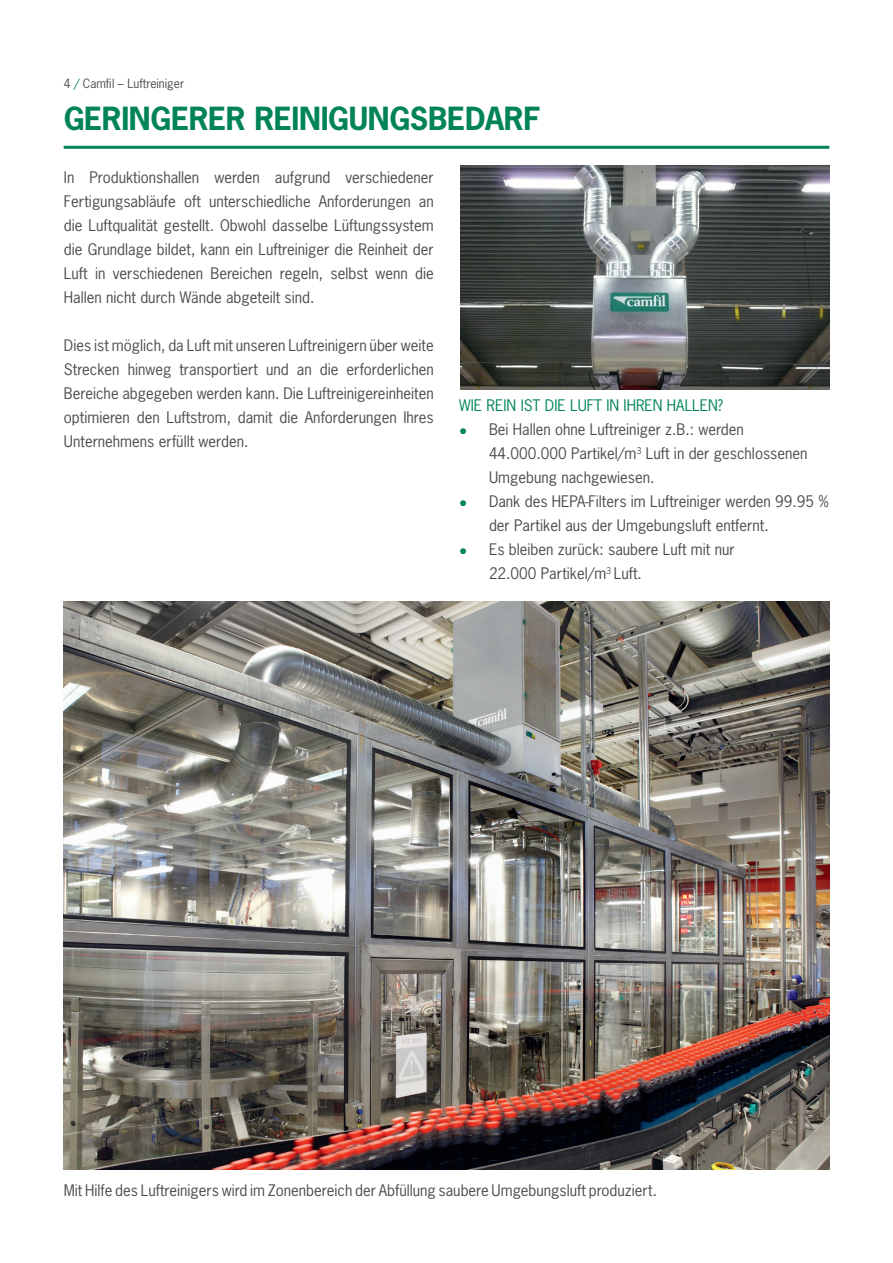
<style>
.page{position:relative;width:893px;height:1263px;background:#fff}
.page>*{position:absolute;margin:0;border:0;box-sizing:border-box;transform-origin:0 0}
.t1{font:700 30px "News Gothic Std";letter-spacing:-.01em;color:#008457}
.t2{font:15px/24px "News Gothic Std";color:#4b4c4d}
.t3{font:15px "News Gothic Std";color:#008457}
.t4{font:12px "News Gothic Std";color:#4b4c4d}
.s1{color:#008457}
.s2{font-family:"Arial";font-size:13.5px;color:#008457}
</style>
<div class="page">
<hr style="left:64px;top:146px;width:765px;height:3px;background:#008457">
<img style="left:64px;top:602px;width:765px;height:567px">
<img style="left:461px;top:166px;width:368px;height:223px">
<p class="t4" style="left:64px;top:76px;width:122px">4 <span class="s1">/</span> Camfil – Luftreiniger</p>
<h1 class="t1" style="left:64px;top:98px;width:478px">GERINGERER REINIGUNGSBEDARF</h1>
<p class="t2" style="left:64px;top:165px;width:371px;text-align:justify">In Produktionshallen werden aufgrund verschiedener Fertigungsabläufe oft unterschiedliche Anforderungen an die Luftqualität gestellt. Obwohl dasselbe Lüftungssystem die Grundlage bildet, kann ein Luftreiniger die Reinheit der Luft in verschiedenen Bereichen regeln, selbst wenn die Hallen nicht durch Wände abgeteilt sind.</p>
<p class="t2" style="left:64px;top:333px;width:371px;text-align:justify">Dies ist möglich, da Luft mit unseren Luftreinigern über weite Strecken hinweg transportiert und an die erforderlichen Bereiche abgegeben werden kann. Die Luftreinigereinheiten optimieren den Luftstrom, damit die Anforderungen Ihres Unternehmens erfüllt werden.</p>
<p class="t3" style="left:459px;top:396px;width:266px">WIE REIN IST DIE LUFT IN IHREN HALLEN?</p>
<p class="t2" style="left:489px;top:417px;width:320px;text-indent:-30px"><span class="s2">●</span> Bei Hallen ohne Luftreiniger z.B.: werden<br>44.000.000 Partikel/m<sup>3</sup> Luft in der geschlossenen<br>Umgebung nachgewiesen.</p>
<p class="t2" style="left:489px;top:489px;width:341px;text-indent:-30px"><span class="s2">●</span> Dank des HEPA-Filters im Luftreiniger werden 99.95 % der Partikel aus der Umgebungsluft entfernt.</p>
<p class="t2" style="left:489px;top:537px;width:247px;text-indent:-30px"><span class="s2">●</span> Es bleiben zurück: saubere Luft mit nur<br>22.000 Partikel/m<sup>3</sup> Luft.</p>
<p class="t2" style="left:64px;top:1178px;width:595px">Mit Hilfe des Luftreinigers wird im Zonenbereich der Abfüllung saubere Umgebungsluft produziert.</p>
</div>
